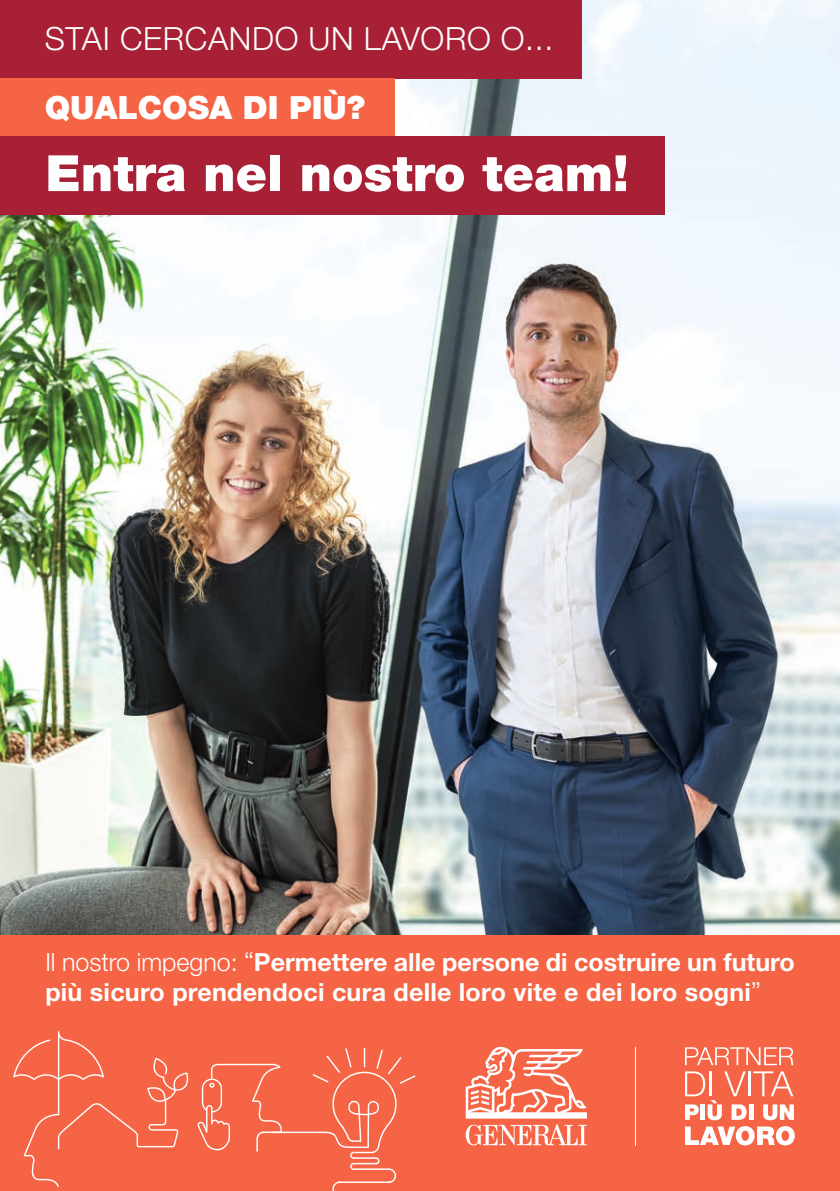
<style>
.page{position:relative;width:840px;height:1191px;background:#fff}
.page>*{position:absolute;margin:0;border:0;box-sizing:border-box;transform-origin:0 0}
.t1{font:900 50px "Helvetica Neue LT Std";color:#fff}
.t2{font:300 32px "Helvetica Neue LT Std";letter-spacing:.02em;color:#fff}
.t3{font:900 32px "Helvetica Neue LT Std";color:#fff}
.t4{font:700 25px/30px "Helvetica Neue LT Std";color:#fff}
.s1{font-weight:300}
.s2{font-family:"Helvetica LT Std";font-weight:400;font-stretch:condensed}
</style>
<div class="page">
<img style="left:0;top:0;width:839px;height:935px">
<div style="left:0;top:935px;width:839px;height:256px;background:#f56444"></div>
<svg style="left:13px;top:1031px;width:176px;height:156px"></svg>
<svg style="left:197px;top:1048px;width:218px;height:143px"></svg>
<div style="left:0;top:0;width:581px;height:78px;background:#a82035"></div>
<div style="left:0;top:78px;width:394px;height:59px;background:#f56444"></div>
<div style="left:0;top:137px;width:664px;height:78px;background:#a82035"></div>
<svg style="left:685px;top:1047px;width:108px;height:18px"></svg>
<hr style="left:748px;top:1071px;width:2px;height:25px;background:#fff">
<svg style="left:753px;top:1071px;width:39px;height:25px"></svg>
<svg style="left:685px;top:1071px;width:61px;height:49px"></svg>
<div style="left:748px;top:1104px;width:5px;height:15px;background:#fff"></div>
<svg style="left:763px;top:1104px;width:30px;height:16px"></svg>
<svg style="left:685px;top:1126px;width:109px;height:19px"></svg>
<hr style="left:635px;top:1047px;width:1px;height:98px;background:#fff">
<svg style="left:465px;top:1124px;width:121px;height:21px"></svg>
<svg style="left:465px;top:1046px;width:121px;height:72px"></svg>
<p class="t2" style="left:45px;top:20px;width:509px">STAI CERCANDO UN LAVORO O...</p>
<p class="t3" style="left:45px;top:88px;width:321px">QUALCOSA DI PIÙ?</p>
<p class="t1" style="left:46px;top:143px;width:584px">Entra nel nostro team!</p>
<p class="t4" style="left:45px;top:946px;width:750px"><span class="s1">Il nostro impegno:</span> <span class="s2">“</span>Permettere alle persone di costruire un futuro più sicuro prendendoci cura delle loro vite e dei loro sogni<span class="s2">”</span></p>
</div>
